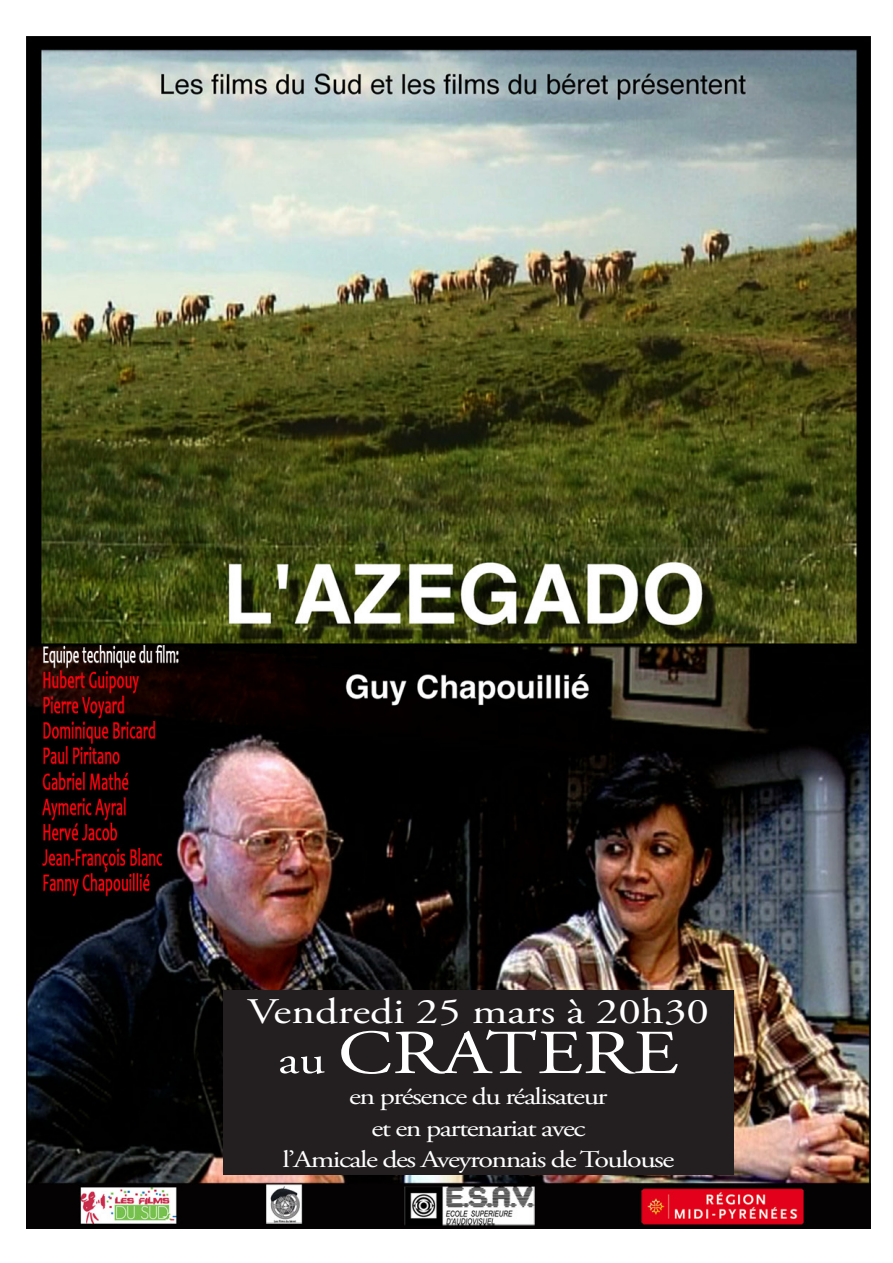
<style>
.page{position:relative;width:893px;height:1263px;background:#fff}
.page>*{position:absolute;margin:0;border:0;box-sizing:border-box;transform-origin:0 0}
.t1{font:62.4px "Adobe Garamond Pro";color:#fff;scale:1.25 1}
.t2{font:36px "Adobe Garamond Pro";color:#fff;scale:1.25 1}
.t3{font:24px/31.5px "Adobe Garamond Pro";letter-spacing:-.05em;color:#fff;text-align:center;scale:1.25 1}
.s1{font-size:40.8px}
</style>
<div class="page">
<img style="left:27px;top:36px;width:843px;height:1193px">
<div style="left:223px;top:991px;width:510px;height:184px;background:#231f20"></div>
<h2 class="t2" style="left:248px;top:990px;width:371px">Vendredi 25 mars à 20h30</h2>
<h1 class="t1" style="left:278px;top:1016px;width:322px"><span class="s1">au</span> CRATERE</h1>
<p class="t3" style="left:282px;top:1082px;width:315px">en présence du réalisateur<br>et en partenariat avec<br>l’Amicale des Aveyronnais de Toulouse</p>
</div>
